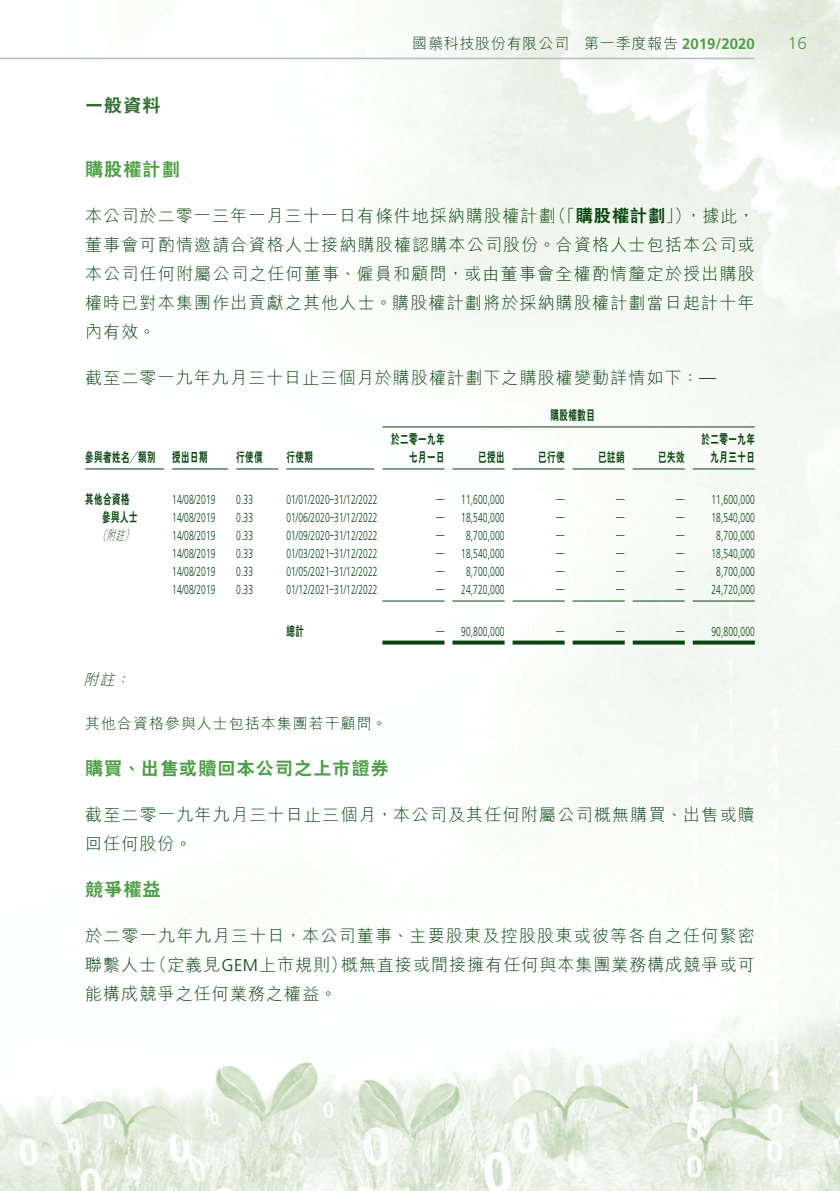
<style>
.page{position:relative;width:840px;height:1191px;background:#fff}
.page>*{position:absolute;margin:0;border:0;box-sizing:border-box;transform-origin:0 0}
._03_H1{font:800 18px "C Hei 2 HK";letter-spacing:.065em;color:#4c9e45}
.t1{font:800 18px "C Hei 2 HK";color:#2e712f}
._01_Body_Text{font:300 17px/29px "M Hei HK";letter-spacing:.07em;color:#084410}
._01_Body_Text-2{font:800 17px "C Hei 2 HK";letter-spacing:.065em;color:#084410}
.t2{font:300 17px "Frutiger LT Std";color:#4c9e45}
._01_Body_Text-3{font:300 17px "Frutiger LT Std";color:#084410}
._21_IN0__Note{font:300 15px "M Hei HK";letter-spacing:.065em;color:#084410}
.t3{font:700 15px "Frutiger LT Std";color:#4c9e45}
._21_IN0__Note-2{font:italic 300 15px "M Hei HK";color:#084410}
._01_Body_Text-4{font:300 13px "Frutiger LT Std";letter-spacing:.015em;color:#084410;scale:.65 1}
._01_Body_Text-5{font:800 13px/18px "C Hei 2 HK";letter-spacing:.065em;color:#084410;text-align:right;scale:.65 1}
._15_Table_Stub{font:800 13px "C Hei 2 HK";letter-spacing:.065em;color:#084410;scale:.65 1}
._15_Table_Stub-2{font:italic 300 13px "M Hei HK";color:#084410;scale:.65 1}
.s1{font-family:"M Hei HK";font-weight:300;color:#084410}
.s2{font-family:"M Hei HK";font-weight:300}
.s3{font-family:"Frutiger LT Std"}
</style>
<div class="page">
<img style="left:1px;top:0;width:838px;height:1191px">
<hr style="left:0;top:58px;width:754px;height:1px;background:#bcbdc0">
<hr style="left:382px;top:426px;width:372px;height:1px;background:#084410">
<hr style="left:85px;top:468px;width:79px;height:1px;background:#084410">
<hr style="left:172px;top:468px;width:56px;height:1px;background:#084410">
<hr style="left:236px;top:468px;width:42px;height:1px;background:#084410">
<hr style="left:286px;top:468px;width:88px;height:1px;background:#084410">
<hr style="left:382px;top:468px;width:62px;height:1px;background:#084410">
<hr style="left:452px;top:468px;width:52px;height:1px;background:#084410">
<hr style="left:512px;top:468px;width:52px;height:1px;background:#084410">
<hr style="left:572px;top:468px;width:52px;height:1px;background:#084410">
<hr style="left:632px;top:468px;width:52px;height:1px;background:#084410">
<hr style="left:692px;top:468px;width:62px;height:1px;background:#084410">
<hr style="left:382px;top:600px;width:62px;height:1px;background:#084410">
<hr style="left:452px;top:600px;width:52px;height:1px;background:#084410">
<hr style="left:512px;top:600px;width:52px;height:1px;background:#084410">
<hr style="left:572px;top:600px;width:52px;height:1px;background:#084410">
<hr style="left:632px;top:600px;width:52px;height:1px;background:#084410">
<hr style="left:692px;top:600px;width:62px;height:1px;background:#084410">
<svg style="left:382px;top:640px;width:62px;height:4px"></svg>
<svg style="left:452px;top:640px;width:52px;height:4px"></svg>
<svg style="left:512px;top:640px;width:52px;height:4px"></svg>
<svg style="left:572px;top:640px;width:52px;height:4px"></svg>
<svg style="left:632px;top:640px;width:52px;height:4px"></svg>
<svg style="left:692px;top:640px;width:62px;height:4px"></svg>
<h1 class="t1" style="left:85px;top:94px;width:77px">一般資料</h1>
<p class="_03_H1" style="left:85px;top:157px;width:96px">購股權計劃</p>
<p class="_21_IN0__Note" style="left:412px;top:33px;width:158px">國藥科技股份有限公司</p>
<p class="t3" style="left:584px;top:35px;width:172px"><span class="s1">第一季度報告</span> 2019/2020</p>
<p class="_01_Body_Text-2" style="left:549px;top:204px;width:143px"><span class="s2">（「</span>購股權計劃<span class="s2">」）</span></p>
<p class="_01_Body_Text" style="left:85px;top:201px;width:671px">本公司於二零一三年一月三十一日有條件地採納購股權計劃<br>董事會可酌情邀請合資格人士接納購股權認購本公司股份。合資格人士包括本公司或本公司任何附屬公司之任何董事、僱員和顧問，或由董事會全權酌情釐定於授出購股權時已對本集團作出貢獻之其他人士。購股權計劃將於採納購股權計劃當日起計十年內有效。</p>
<p class="_01_Body_Text-3" style="left:698px;top:367px;width:18px">—</p>
<p class="_01_Body_Text" style="left:684px;top:201px;width:71px">，據此，</p>
<p class="_01_Body_Text" style="left:85px;top:363px;width:615px">截至二零一九年九月三十日止三個月於購股權計劃下之購股權變動詳情如下：</p>
<p class="_01_Body_Text-5" style="left:550px;top:406px;width:70px">購股權數目</p>
<p class="_01_Body_Text-5" style="left:286px;top:448px;width:42px">行使期</p>
<p class="_01_Body_Text-5" style="left:391px;top:430px;width:84px">於二零一九年</p>
<p class="_01_Body_Text-5" style="left:701px;top:430px;width:84px">於二零一九年九月三十日</p>
<p class="_15_Table_Stub" style="left:85px;top:448px;width:110px">參與者姓名╱類別</p>
<p class="_01_Body_Text-5" style="left:598px;top:448px;width:42px">已註銷</p>
<p class="_01_Body_Text-5" style="left:658px;top:448px;width:42px">已失效</p>
<p class="_01_Body_Text-5" style="left:172px;top:448px;width:56px">授出日期</p>
<p class="_01_Body_Text-5" style="left:478px;top:448px;width:42px">已授出</p>
<p class="_01_Body_Text-5" style="left:236px;top:448px;width:42px">行使價</p>
<p class="_01_Body_Text-5" style="left:538px;top:448px;width:42px">已行使</p>
<p class="_01_Body_Text-5" style="left:409px;top:448px;width:56px">七月一日</p>
<p class="_15_Table_Stub" style="left:85px;top:490px;width:70px">其他合資格</p>
<p class="_15_Table_Stub" style="left:102px;top:508px;width:56px">參與人士</p>
<p class="_15_Table_Stub-2" style="left:124px;top:526px;width:22px">(</p>
<p class="_15_Table_Stub-2" style="left:98px;top:526px;width:22px">（</p>
<p class="_15_Table_Stub-2" style="left:106px;top:526px;width:35px">附註</p>
<p class="_01_Body_Text-4" style="left:172px;top:492px;width:68px">14/08/2019</p>
<p class="_01_Body_Text-4" style="left:236px;top:492px;width:27px">0.33</p>
<p class="_01_Body_Text-4" style="left:286px;top:492px;width:142px">01/01/2020 31/12/2022</p>
<p class="_01_Body_Text-4" style="left:329px;top:491px;width:8px">–</p>
<p class="_01_Body_Text-4" style="left:172px;top:510px;width:68px">14/08/2019</p>
<p class="_01_Body_Text-4" style="left:236px;top:510px;width:27px">0.33</p>
<p class="_01_Body_Text-4" style="left:286px;top:510px;width:142px">01/06/2020 31/12/2022</p>
<p class="_01_Body_Text-4" style="left:329px;top:509px;width:8px">–</p>
<p class="_01_Body_Text-4" style="left:172px;top:528px;width:68px">14/08/2019</p>
<p class="_01_Body_Text-4" style="left:236px;top:528px;width:27px">0.33</p>
<p class="_01_Body_Text-4" style="left:286px;top:528px;width:142px">01/09/2020 31/12/2022</p>
<p class="_01_Body_Text-4" style="left:329px;top:527px;width:8px">–</p>
<p class="_01_Body_Text-4" style="left:436px;top:491px;width:14px">—</p>
<p class="_01_Body_Text-4" style="left:461px;top:492px;width:68px">11,600,000</p>
<p class="_01_Body_Text-4" style="left:556px;top:491px;width:14px">—</p>
<p class="_01_Body_Text-4" style="left:616px;top:491px;width:14px">—</p>
<p class="_01_Body_Text-4" style="left:676px;top:491px;width:14px">—</p>
<p class="_01_Body_Text-4" style="left:711px;top:492px;width:68px">11,600,000</p>
<p class="_01_Body_Text-4" style="left:436px;top:509px;width:14px">—</p>
<p class="_01_Body_Text-4" style="left:461px;top:510px;width:68px">18,540,000</p>
<p class="_01_Body_Text-4" style="left:556px;top:509px;width:14px">—</p>
<p class="_01_Body_Text-4" style="left:616px;top:509px;width:14px">—</p>
<p class="_01_Body_Text-4" style="left:676px;top:509px;width:14px">—</p>
<p class="_01_Body_Text-4" style="left:711px;top:510px;width:68px">18,540,000</p>
<p class="_01_Body_Text-4" style="left:436px;top:527px;width:14px">—</p>
<p class="_01_Body_Text-4" style="left:465px;top:528px;width:61px">8,700,000</p>
<p class="_01_Body_Text-4" style="left:556px;top:527px;width:14px">—</p>
<p class="_01_Body_Text-4" style="left:616px;top:527px;width:14px">—</p>
<p class="_01_Body_Text-4" style="left:676px;top:527px;width:14px">—</p>
<p class="_01_Body_Text-4" style="left:715px;top:528px;width:61px">8,700,000</p>
<p class="_01_Body_Text-4" style="left:172px;top:546px;width:68px">14/08/2019</p>
<p class="_01_Body_Text-4" style="left:236px;top:546px;width:27px">0.33</p>
<p class="_01_Body_Text-4" style="left:286px;top:546px;width:142px">01/03/2021 31/12/2022</p>
<p class="_01_Body_Text-4" style="left:329px;top:545px;width:8px">–</p>
<p class="_01_Body_Text-4" style="left:436px;top:545px;width:14px">—</p>
<p class="_01_Body_Text-4" style="left:461px;top:546px;width:68px">18,540,000</p>
<p class="_01_Body_Text-4" style="left:556px;top:545px;width:14px">—</p>
<p class="_01_Body_Text-4" style="left:616px;top:545px;width:14px">—</p>
<p class="_01_Body_Text-4" style="left:676px;top:545px;width:14px">—</p>
<p class="_01_Body_Text-4" style="left:711px;top:546px;width:68px">18,540,000</p>
<p class="_01_Body_Text-4" style="left:172px;top:564px;width:68px">14/08/2019</p>
<p class="_01_Body_Text-4" style="left:236px;top:564px;width:27px">0.33</p>
<p class="_01_Body_Text-4" style="left:286px;top:564px;width:142px">01/05/2021 31/12/2022</p>
<p class="_01_Body_Text-4" style="left:329px;top:563px;width:8px">–</p>
<p class="_01_Body_Text-4" style="left:436px;top:563px;width:14px">—</p>
<p class="_01_Body_Text-4" style="left:465px;top:564px;width:61px">8,700,000</p>
<p class="_01_Body_Text-4" style="left:556px;top:563px;width:14px">—</p>
<p class="_01_Body_Text-4" style="left:616px;top:563px;width:14px">—</p>
<p class="_01_Body_Text-4" style="left:676px;top:563px;width:14px">—</p>
<p class="_01_Body_Text-4" style="left:715px;top:564px;width:61px">8,700,000</p>
<p class="_01_Body_Text-4" style="left:172px;top:582px;width:68px">14/08/2019</p>
<p class="_01_Body_Text-4" style="left:236px;top:582px;width:27px">0.33</p>
<p class="_01_Body_Text-4" style="left:286px;top:582px;width:142px">01/12/2021 31/12/2022</p>
<p class="_01_Body_Text-4" style="left:329px;top:581px;width:8px">–</p>
<p class="_01_Body_Text-4" style="left:436px;top:581px;width:14px">—</p>
<p class="_01_Body_Text-4" style="left:461px;top:582px;width:68px">24,720,000</p>
<p class="_01_Body_Text-4" style="left:556px;top:581px;width:14px">—</p>
<p class="_01_Body_Text-4" style="left:616px;top:581px;width:14px">—</p>
<p class="_01_Body_Text-4" style="left:676px;top:581px;width:14px">—</p>
<p class="_01_Body_Text-4" style="left:711px;top:582px;width:68px">24,720,000</p>
<p class="_01_Body_Text-5" style="left:286px;top:622px;width:28px">總計</p>
<p class="_01_Body_Text-4" style="left:436px;top:623px;width:14px">—</p>
<p class="_01_Body_Text-4" style="left:461px;top:624px;width:68px">90,800,000</p>
<p class="_01_Body_Text-4" style="left:556px;top:623px;width:14px">—</p>
<p class="_01_Body_Text-4" style="left:616px;top:623px;width:14px">—</p>
<p class="_01_Body_Text-4" style="left:676px;top:623px;width:14px">—</p>
<p class="_01_Body_Text-4" style="left:711px;top:624px;width:68px">90,800,000</p>
<p class="_21_IN0__Note-2" style="left:84px;top:669px;width:38px">附註</p>
<p class="_21_IN0__Note" style="left:85px;top:713px;width:303px">其他合資格參與人士包括本集團若干顧問。</p>
<p class="_03_H1" style="left:85px;top:756px;width:305px">購買、出售或贖回本公司之上市證券</p>
<p class="_01_Body_Text" style="left:85px;top:799px;width:671px">截至二零一九年九月三十日止三個月，本公司及其任何附屬公司概無購買、出售或贖回任何股份。</p>
<p class="_03_H1" style="left:85px;top:877px;width:77px">競爭權益</p>
<p class="_01_Body_Text" style="left:85px;top:920px;width:671px;text-align:right">於二零一九年九月三十日，本公司董事、主要股東及控股股東或彼等各自之任何緊密概無直接或間接擁有任何與本集團業務構成競爭或可</p>
<p class="_21_IN0__Note-2" style="left:115px;top:669px;width:22px">：</p>
<p class="_01_Body_Text" style="left:150px;top:949px;width:199px">（定義見<span class="s3">GEM</span>上市規則）</p>
<p class="_01_Body_Text" style="left:85px;top:949px;width:253px">聯繫人士<br>能構成競爭之任何業務之權益。</p>
<h2 class="t2" style="left:787px;top:34px;width:20px">16</h2>
</div>
